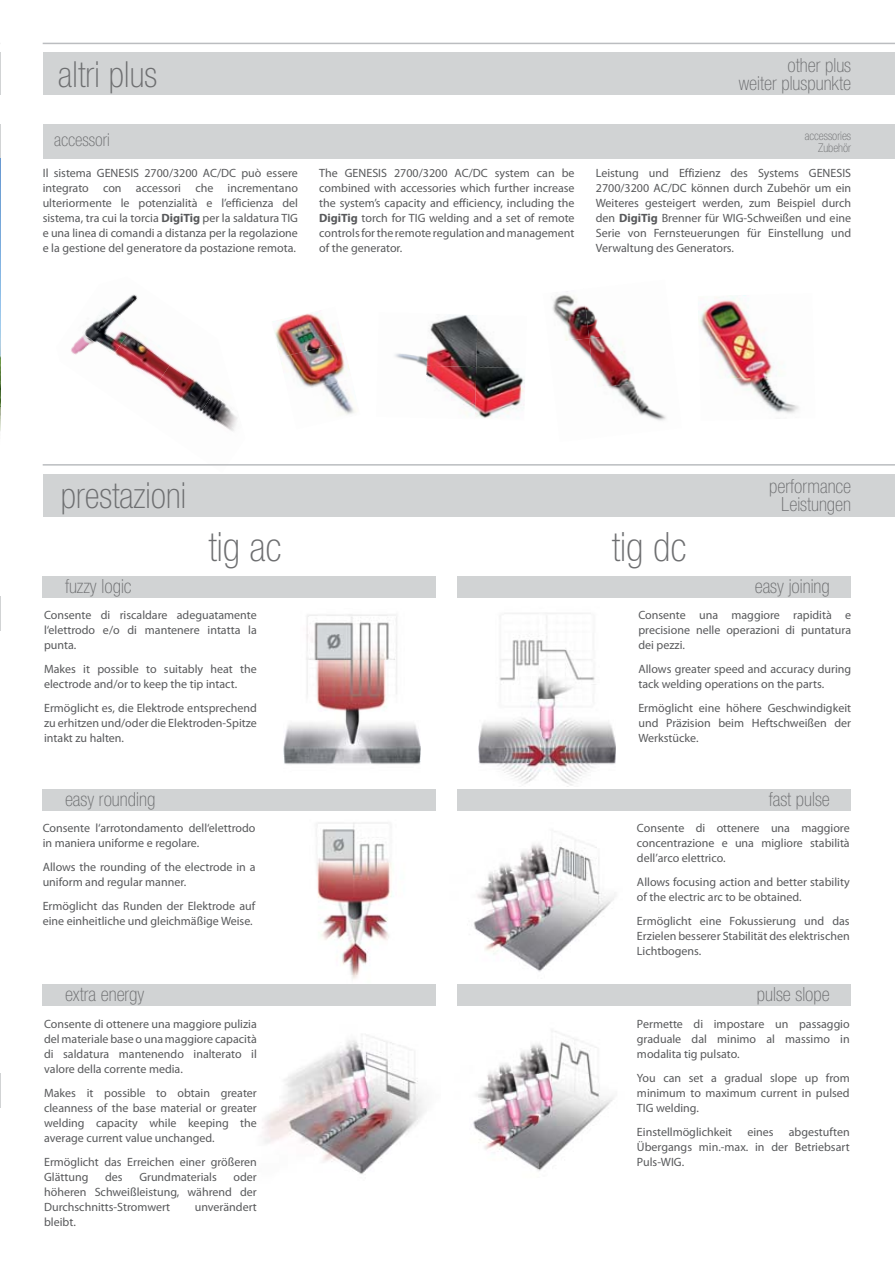
<style>
.page{position:relative;width:895px;height:1262px;background:#fff}
.page>*{position:absolute;margin:0;border:0;box-sizing:border-box;transform-origin:0 0}
.t1{font:100 condensed 40.5px "Helvetica Neue LT Std";color:#6d6e70}
.t2{font:100 condensed 36px "Helvetica Neue LT Std";color:#6d6e70}
.t3{font:100 condensed 19.5px/18px "Helvetica Neue LT Std";color:#6d6e70;text-align:right}
.t4{font:100 condensed 18px "Helvetica Neue LT Std";color:#6d6e70}
.t5{font:12px/15px "Myriad Pro";color:#58595b;text-align:justify}
.t6{font:100 condensed 12px/12px "Helvetica Neue LT Std";color:#6d6e70;text-align:right}
.s1{font-weight:700}
</style>
<div class="page">
<img style="left:71px;top:325px;width:89px;height:30px">
<img style="left:91px;top:294px;width:47px;height:31px">
<img style="left:93px;top:354px;width:107px;height:30px">
<img style="left:164px;top:384px;width:69px;height:30px">
<img style="left:179px;top:414px;width:63px;height:52px">
<img style="left:220px;top:384px;width:13px;height:10px">
<hr style="left:0;top:53px;width:1px;height:42px;background:#d1d3d4">
<hr style="left:0;top:1073px;width:1px;height:34px;background:#d1d3d4">
<img style="left:478px;top:613px;width:137px;height:173px">
<hr style="left:43px;top:43px;width:851px;height:1px;background:#bbbdc0">
<div style="left:43px;top:53px;width:851px;height:42px;background:#d1d3d4"></div>
<div style="left:43px;top:124px;width:851px;height:34px;background:#d1d3d4"></div>
<div style="left:43px;top:474px;width:851px;height:42px;background:#d1d3d4"></div>
<hr style="left:43px;top:464px;width:851px;height:1px;background:#bbbdc0">
<div style="left:457px;top:576px;width:394px;height:21px;background:#d1d3d4"></div>
<div style="left:457px;top:789px;width:394px;height:21px;background:#d1d3d4"></div>
<div style="left:457px;top:984px;width:394px;height:21px;background:#d1d3d4"></div>
<img style="left:552px;top:291px;width:31px;height:47px">
<img style="left:583px;top:305px;width:18px;height:33px">
<img style="left:565px;top:338px;width:24px;height:19px">
<img style="left:589px;top:334px;width:40px;height:49px">
<img style="left:629px;top:367px;width:5px;height:16px">
<img style="left:603px;top:383px;width:32px;height:26px">
<img style="left:635px;top:387px;width:31px;height:34px">
<img style="left:395px;top:353px;width:30px;height:11px">
<img style="left:425px;top:315px;width:51px;height:99px">
<img style="left:476px;top:324px;width:34px;height:43px">
<img style="left:421px;top:364px;width:6px;height:50px">
<img style="left:474px;top:367px;width:51px;height:51px">
<img style="left:698px;top:295px;width:76px;height:81px">
<img style="left:728px;top:376px;width:71px;height:37px">
<img style="left:273px;top:310px;width:63px;height:37px">
<img style="left:279px;top:342px;width:71px;height:37px">
<img style="left:300px;top:379px;width:56px;height:36px">
<img style="left:473px;top:834px;width:142px;height:138px">
<hr style="left:0;top:124px;width:1px;height:34px;background:#d1d3d4">
<hr style="left:0;top:596px;width:1px;height:34px;background:#d1d3d4">
<img style="left:262px;top:1035px;width:164px;height:139px">
<img style="left:284px;top:597px;width:136px;height:167px">
<img style="left:316px;top:822px;width:76px;height:157px">
<div style="left:43px;top:576px;width:393px;height:21px;background:#d1d3d4"></div>
<div style="left:43px;top:789px;width:393px;height:21px;background:#d1d3d4"></div>
<div style="left:43px;top:984px;width:393px;height:21px;background:#d1d3d4"></div>
<img style="left:473px;top:1031px;width:141px;height:140px">
<img style="left:0;top:158px;width:1px;height:273px">
<h2 class="t2" style="left:58px;top:61px;width:100px">altri plus</h2>
<h3 class="t3" style="left:738px;top:58px;width:114px">other plus<br>weiter pluspunkte</h3>
<h3 class="t4" style="left:54px;top:134px;width:57px">accessori</h3>
<p class="t6" style="left:804px;top:131px;width:48px">accessories<br>Zubehör</p>
<p class="t5" style="left:595px;top:167px;width:257px">Leistung und Effizienz des Systems GENESIS 2700/3200 AC/DC können durch Zubehör um ein Weiteres gesteigert werden, zum Beispiel durch den <span class="s1">DigiTig</span> Brenner für WIG-Schweißen und eine Serie von Fernsteuerungen für Einstellung und Verwaltung des Generators.</p>
<p class="t5" style="left:43px;top:167px;width:257px">Il sistema GENESIS 2700/3200 AC/DC può essere integrato con accessori che incrementano ulteriormente le potenzialità e l’efficienza del sistema, tra cui la torcia <span class="s1">DigiTig</span> per la saldatura TIG e una linea di comandi a distanza per la regolazione e la gestione del generatore da postazione remota.</p>
<p class="t5" style="left:319px;top:167px;width:257px">The GENESIS 2700/3200 AC/DC system can be combined with accessories which further increase the system’s capacity and efficiency, including the <span class="s1">DigiTig</span> torch for TIG welding and a set of remote controls for the remote regulation and management of the generator.</p>
<h2 class="t2" style="left:61px;top:482px;width:127px">prestazioni</h2>
<h3 class="t3" style="left:769px;top:480px;width:83px">performance<br>Leistungen</h3>
<h3 class="t3" style="left:65px;top:579px;width:68px">fuzzy logic</h3>
<h1 class="t1" style="left:208px;top:532px;width:74px">tig ac</h1>
<h1 class="t1" style="left:611px;top:532px;width:76px">tig dc</h1>
<h3 class="t3" style="left:754px;top:579px;width:77px">easy joining</h3>
<p class="t5" style="left:44px;top:609px;width:214px">Consente di riscaldare adeguatamente l‘elettrodo e/o di mantenere intatta la punta.</p>
<p class="t5" style="left:44px;top:663px;width:214px">Makes it possible to suitably heat the electrode and/or to keep the tip intact.</p>
<p class="t5" style="left:44px;top:702px;width:214px">Ermöglicht es, die Elektrode entsprechend zu erhitzen und/oder die Elektroden-Spitze intakt zu halten.</p>
<h3 class="t3" style="left:65px;top:792px;width:92px">easy rounding</h3>
<p class="t5" style="left:43px;top:822px;width:214px">Consente l‘arrotondamento dell‘elettrodo in maniera uniforme e regolare.</p>
<p class="t5" style="left:43px;top:861px;width:214px">Allows the rounding of the electrode in a uniform and regular manner.</p>
<p class="t5" style="left:43px;top:900px;width:214px">Ermöglicht das Runden der Elektrode auf eine einheitliche und gleichmäßige Weise.</p>
<h3 class="t3" style="left:65px;top:988px;width:81px">extra energy</h3>
<p class="t5" style="left:44px;top:1017px;width:214px">Consente di ottenere una maggiore pulizia del materiale base o una maggiore capacità di saldatura mantenendo inalterato il valore della corrente media.</p>
<p class="t5" style="left:44px;top:1086px;width:214px">Makes it possible to obtain greater cleanness of the base material or greater welding capacity while keeping the average current value unchanged.</p>
<p class="t5" style="left:44px;top:1155px;width:214px">Ermöglicht das Erreichen einer größeren<br>Glättung</p>
<p class="t5" style="left:44px;top:1170px;width:214px;text-indent:189px">oder höheren Schweißleistung, während der Durchschnitts-Stromwert</p>
<p class="t5" style="left:105px;top:1170px;width:19px">des</p>
<p class="t5" style="left:139px;top:1170px;width:79px">Grundmaterials</p>
<p class="t5" style="left:195px;top:1200px;width:64px">unverändert</p>
<p class="t5" style="left:44px;top:1215px;width:33px">bleibt.</p>
<p class="t5" style="left:638px;top:609px;width:214px">Consente una maggiore rapidità e precisione nelle operazioni di puntatura dei pezzi.</p>
<p class="t5" style="left:638px;top:663px;width:214px">Allows greater speed and accuracy during tack welding operations on the parts.</p>
<p class="t5" style="left:638px;top:702px;width:214px">Ermöglicht eine höhere Geschwindigkeit und Präzision beim Heftschweißen der Werkstücke.</p>
<h3 class="t3" style="left:768px;top:792px;width:63px">fast pulse</h3>
<p class="t5" style="left:637px;top:822px;width:214px">Consente di ottenere una maggiore concentrazione e una migliore stabilità dell’arco elettrico.</p>
<p class="t5" style="left:637px;top:876px;width:214px">Allows focusing action and better stability of the electric arc to be obtained.</p>
<p class="t5" style="left:637px;top:915px;width:214px">Ermöglicht eine Fokussierung und das Erzielen besserer Stabilität des elektrischen Lichtbogens.</p>
<h3 class="t3" style="left:756px;top:988px;width:74px">pulse slope</h3>
<p class="t5" style="left:637px;top:1017px;width:214px">Permette di impostare un passaggio graduale dal minimo al massimo in modalita tig pulsato.</p>
<p class="t5" style="left:637px;top:1071px;width:214px">You can set a gradual slope up from minimum to maximum current in pulsed TIG welding.</p>
<p class="t5" style="left:637px;top:1125px;width:97px">Einstellmöglichkeit</p>
<p class="t5" style="left:747px;top:1125px;width:28px">eines</p>
<p class="t5" style="left:637px;top:1125px;width:214px;text-indent:152px">abgestuften Übergangs min.-max. in der Betriebsart Puls-WIG.</p>
</div>
